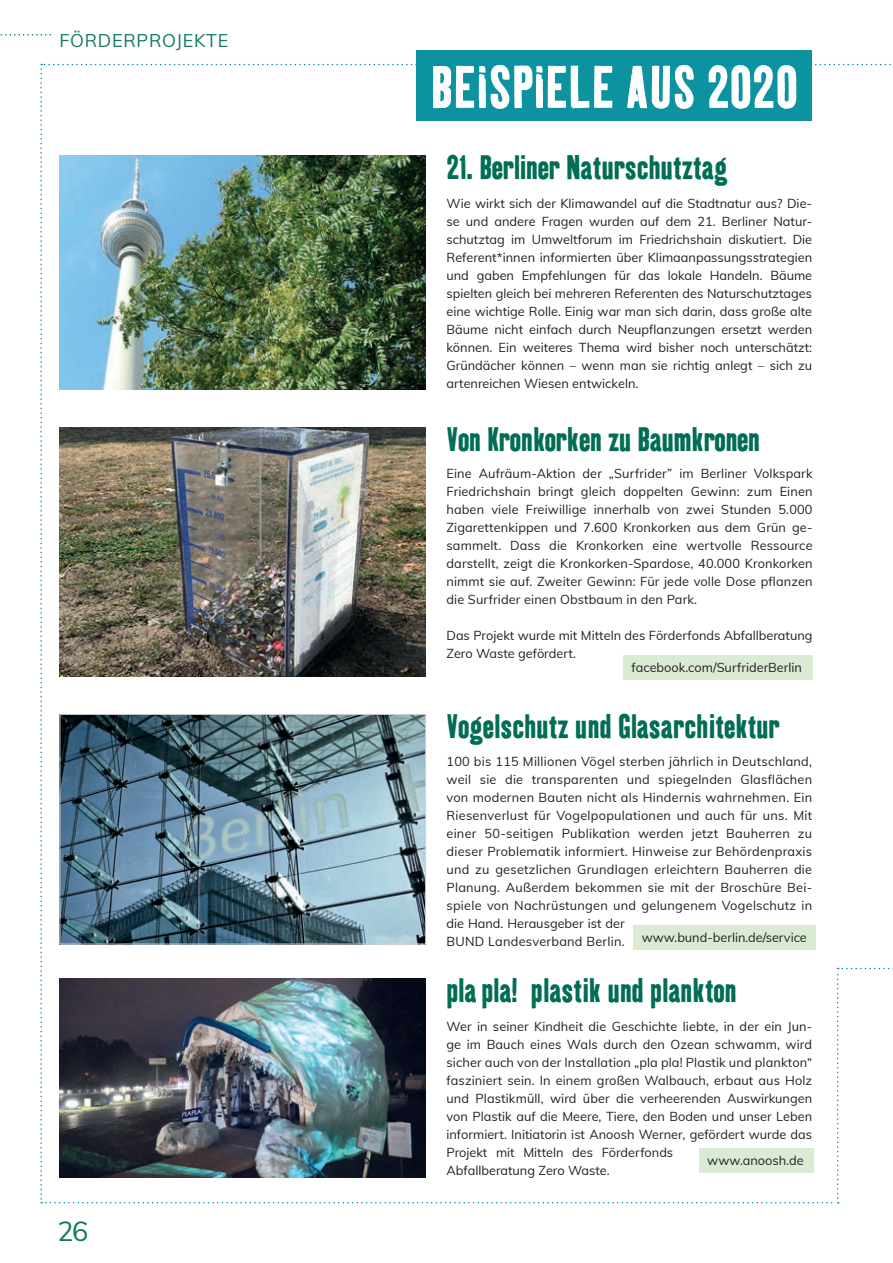
<style>
.page{position:relative;width:893px;height:1263px;background:#fff}
.page>*{position:absolute;margin:0;border:0;box-sizing:border-box;transform-origin:0 0}
.t1{font:58.2px "Kipp No 1";letter-spacing:.02em;color:#fff}
.t2{font:33px "Kipp No 1";color:#006d54}
.t3{font:27px "Muli";color:#11795f}
.t4{font:18px "Muli";letter-spacing:.04em;color:#11795f}
.t5{font:12.75px/18px "Muli";letter-spacing:.01em;color:#231f20}
</style>
<div class="page">
<svg style="left:1px;top:34px;width:50px;height:2px"></svg>
<div style="left:416px;top:51px;width:395px;height:70px;background:#0d939f"></div>
<img style="left:40px;top:64px;width:853px;height:1139px">
<h3 class="t4" style="left:60px;top:28px;width:170px">FÖRDERPROJEKTE</h3>
<h3 class="t3" style="left:57px;top:1212px;width:33px">26</h3>
<h1 class="t1" style="left:431px;top:52px;width:369px">BEISPIELE AUS 2020</h1>
<h2 class="t2" style="left:446px;top:147px;width:283px">21. Berliner Naturschutztag</h2>
<p class="t5" style="left:446px;top:194px;width:367px;text-align:justify">Wie wirkt sich der Klimawandel auf die Stadtnatur aus? Die&shy;se und andere Fragen wurden auf dem 21. Berliner Natur&shy;schutztag im Umweltforum im Friedrichshain diskutiert. Die Referent*innen informierten über Klimaanpassungsstrategien und gaben Empfehlungen für das lokale Handeln. Bäume spielten gleich bei mehreren Referenten des Naturschutztages eine wichtige Rolle. Einig war man sich darin, dass große alte Bäume nicht einfach durch Neupflanzungen ersetzt werden können. Ein weiteres Thema wird bisher noch unterschätzt:<br>Gründächer können – wenn man sie richtig anlegt – sich zu artenreichen Wiesen entwickeln.</p>
<h2 class="t2" style="left:446px;top:419px;width:315px">Von Kronkorken zu Baumkronen</h2>
<p class="t5" style="left:446px;top:464px;width:368px;text-align:justify">Eine Aufräum-Aktion der „Surfrider” im Berliner Volkspark Friedrichshain bringt gleich doppelten Gewinn: zum Einen haben viele Freiwillige innerhalb von zwei Stunden 5.000<br>Zigarettenkippen und 7.600 Kronkorken aus dem Grün ge&shy;sammelt. Dass die Kronkorken eine wertvolle Ressource darstellt, zeigt die Kronkorken-Spardose, 40.000 Kronkorken nimmt sie auf. Zweiter Gewinn: Für jede volle Dose pflanzen die Surfrider einen Obstbaum in den Park.</p>
<p class="t5" style="left:446px;top:626px;width:368px">Das Projekt wurde mit Mitteln des Förderfonds Abfallberatung<br>Zero Waste gefördert.</p>
<p class="t5" style="left:631px;top:658px;width:172px">facebook.com/SurfriderBerlin</p>
<h2 class="t2" style="left:446px;top:706px;width:335px">Vogelschutz und Glasarchitektur</h2>
<p class="t5" style="left:446px;top:752px;width:367px">100 bis 115 Millionen Vögel sterben jährlich in Deutschland, weil sie die transparenten und spiegelnden Glasflächen von modernen Bauten nicht als Hindernis wahrnehmen. Ein Riesenverlust für Vogelpopulationen und auch für uns. Mit einer 50-seitigen Publikation werden jetzt Bauherren zu dieser Problematik informiert. Hinweise zur Behördenpraxis und zu gesetzlichen Grundlagen erleichtern Bauherren die Planung. Außerdem bekommen sie mit der Broschüre Bei&shy;spiele von Nachrüstungen und gelungenem Vogelschutz in die Hand. Herausgeber ist der<br>BUND Landesverband Berlin.</p>
<h2 class="t2" style="left:446px;top:970px;width:292px">pla pla! plastik und plankton</h2>
<p class="t5" style="left:446px;top:1016px;width:367px">Wer in seiner Kindheit die Geschichte liebte, in der ein Jun&shy;ge im Bauch eines Wals durch den Ozean schwamm, wird sicher auch von der Installation „pla pla! Plastik und plankton“ fasziniert sein. In einem großen Walbauch, erbaut aus Holz und Plastikmüll, wird über die verheerenden Auswirkungen von Plastik auf die Meere, Tiere, den Boden und unser Leben informiert. Initiatorin ist Anoosh Werner, gefördert wurde das Projekt mit Mitteln des Förderfonds<br>Abfallberatung Zero Waste.</p>
<p class="t5" style="left:642px;top:928px;width:167px">www.bund-berlin.de/service</p>
<p class="t5" style="left:707px;top:1151px;width:98px">www.anoosh.de</p>
</div>
